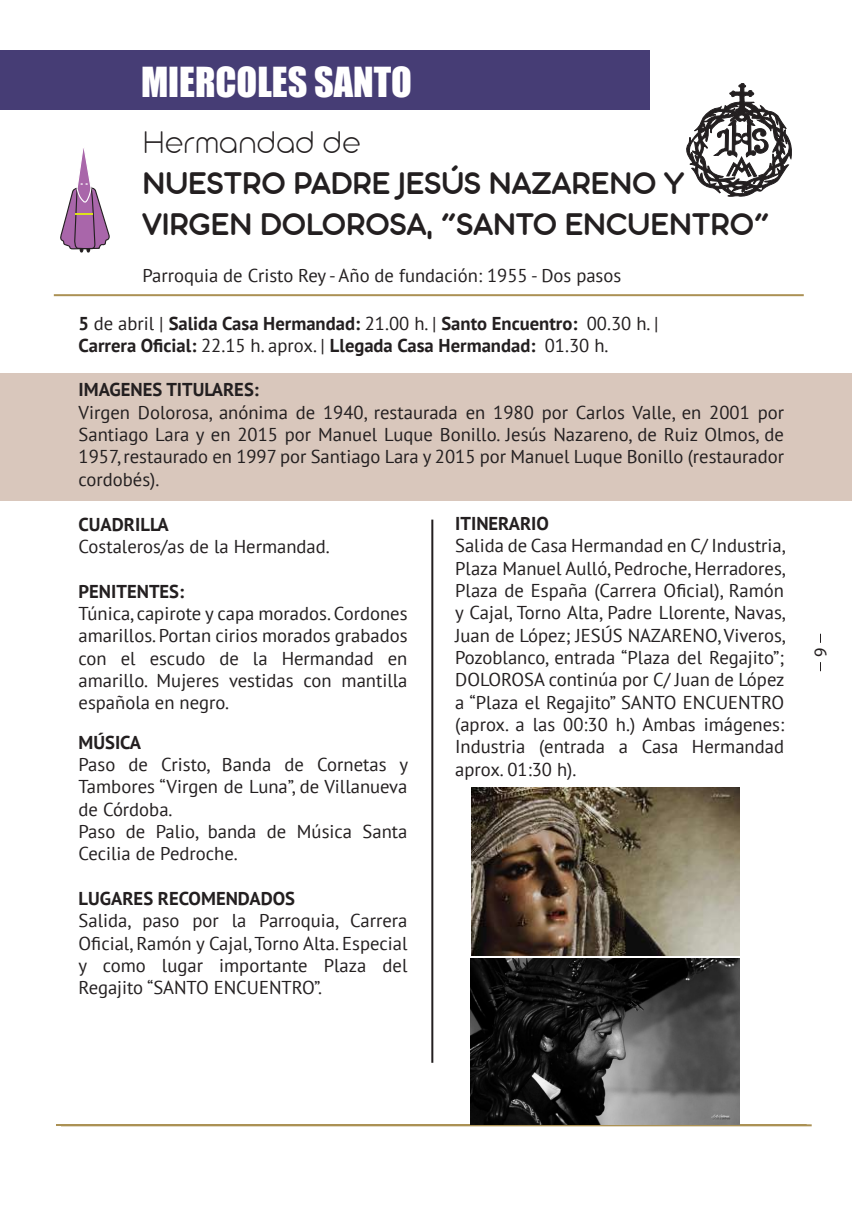
<style>
.page{position:relative;width:857px;height:1225px;background:#fff}
.page>*{position:absolute;margin:0;border:0;box-sizing:border-box;transform-origin:0 0}
.t1{font:38px "Impact";color:#fff}
.t2{font:34px/40.8px "Aristotelica Display Trial Dm Bd";color:#231f20}
.t3{font:300 expanded 34px "Aristotelica Display Trial";color:#231f20}
.t4{font:18.6px/22.4px "PT Sans";color:#231f20;text-align:justify}
.t5{font:700 18.6px/22.4px "PT Sans";color:#231f20}
.t6{font:18px "Myriad Pro";color:#231f20}
.s1{font-weight:400}
</style>
<div class="page">
<hr style="left:61px;top:1124px;width:750px;height:2px;background:#ab9154">
<hr style="left:54px;top:294px;width:749px;height:2px;background:#ab9154">
<hr style="left:431px;top:519px;width:2px;height:543px;background:#231f20">
<div style="left:0;top:50px;width:649px;height:60px;background:#463d75"></div>
<svg style="left:686px;top:83px;width:105px;height:113px"></svg>
<svg style="left:60px;top:148px;width:50px;height:105px"></svg>
<hr style="left:56px;top:1124px;width:750px;height:2px;background:#ab9154">
<div style="left:0;top:373px;width:850px;height:128px;background:#d9c7bc"></div>
<img style="left:471px;top:788px;width:267px;height:167px">
<img style="left:470px;top:958px;width:268px;height:166px">
<h1 class="t1" style="left:141px;top:52px;width:272px">MIERCOLES SANTO</h1>
<h2 class="t3" style="left:142px;top:124px;width:219px">Hermandad de</h2>
<h2 class="t2" style="left:142px;top:164px;width:628px">NUESTRO PADRE JESÚS NAZARENO Y<br>VIRGEN DOLOROSA, “SANTO ENCUENTRO”</h2>
<p class="t4" style="left:142px;top:264px;width:480px">Parroquia de Cristo Rey - Año de fundación: 1955 - Dos pasos</p>
<p class="t5" style="left:78px;top:312px;width:581px">5 <span class="s1">de abril |</span> Salida Casa Hermandad: <span class="s1">21.00 h. |</span> Santo Encuentro: <span class="s1">00.30 h. |<br></span>Carrera Oficial: <span class="s1">22.15 h. aprox. |</span> Llegada Casa Hermandad: <span class="s1">01.30 h.</span></p>
<p class="t5" style="left:78px;top:378px;width:182px">IMAGENES TITULARES:</p>
<p class="t4" style="left:78px;top:400px;width:706px">Virgen Dolorosa, anónima de 1940, restaurada en 1980 por Carlos Valle, en 2001 por Santiago Lara y en 2015 por Manuel Luque Bonillo. Jesús Nazareno, de Ruiz Olmos, de 1957, restaurado en 1997 por Santiago Lara y 2015 por Manuel Luque Bonillo (restaurador cordobés).</p>
<p class="t5" style="left:78px;top:512px;width:91px">CUADRILLA</p>
<p class="t4" style="left:78px;top:535px;width:252px">Costaleros/as de la Hermandad.</p>
<p class="t5" style="left:78px;top:579px;width:107px">PENITENTES:</p>
<p class="t4" style="left:78px;top:602px;width:330px">Túnica, capirote y capa morados. Cordones amarillos. Portan cirios morados grabados con el escudo de la Hermandad en amarillo. Mujeres vestidas con mantilla española en negro.</p>
<p class="t5" style="left:78px;top:730px;width:64px">MÚSICA</p>
<p class="t4" style="left:78px;top:753px;width:331px;text-align:left">Paso de Cristo, Banda de Cornetas y<br>Tambores “Virgen de Luna”, de Villanueva de Córdoba.<br>Paso de Palio, banda de Música Santa<br>Cecilia de Pedroche.</p>
<p class="t5" style="left:78px;top:887px;width:218px">LUGARES RECOMENDADOS</p>
<p class="t4" style="left:78px;top:909px;width:330px">Salida, paso por la Parroquia, Carrera Oficial, Ramón y Cajal, Torno Alta. Especial y como lugar importante Plaza del Regajito “SANTO ENCUENTRO”.</p>
<p class="t5" style="left:455px;top:512px;width:95px">ITINERARIO</p>
<p class="t4" style="left:455px;top:534px;width:332px">Salida de Casa Hermandad en C/ Industria, Plaza Manuel Aulló, Pedroche, Herradores, Plaza de España (Carrera Oficial), Ramón y Cajal, Torno Alta, Padre Llorente, Navas, Juan de López; JESÚS NAZARENO, Viveros, Pozoblanco, entrada “Plaza del Regajito”; DOLOROSA continúa por C/ Juan de López a “Plaza el Regajito” SANTO ENCUENTRO (aprox. a las 00:30 h.) Ambas imágenes:<br>Industria (entrada a Casa Hermandad aprox. 01:30 h).</p>
<p class="t6" style="left:808px;top:657px;width:11px;rotate:-90deg">9</p>
</div>
